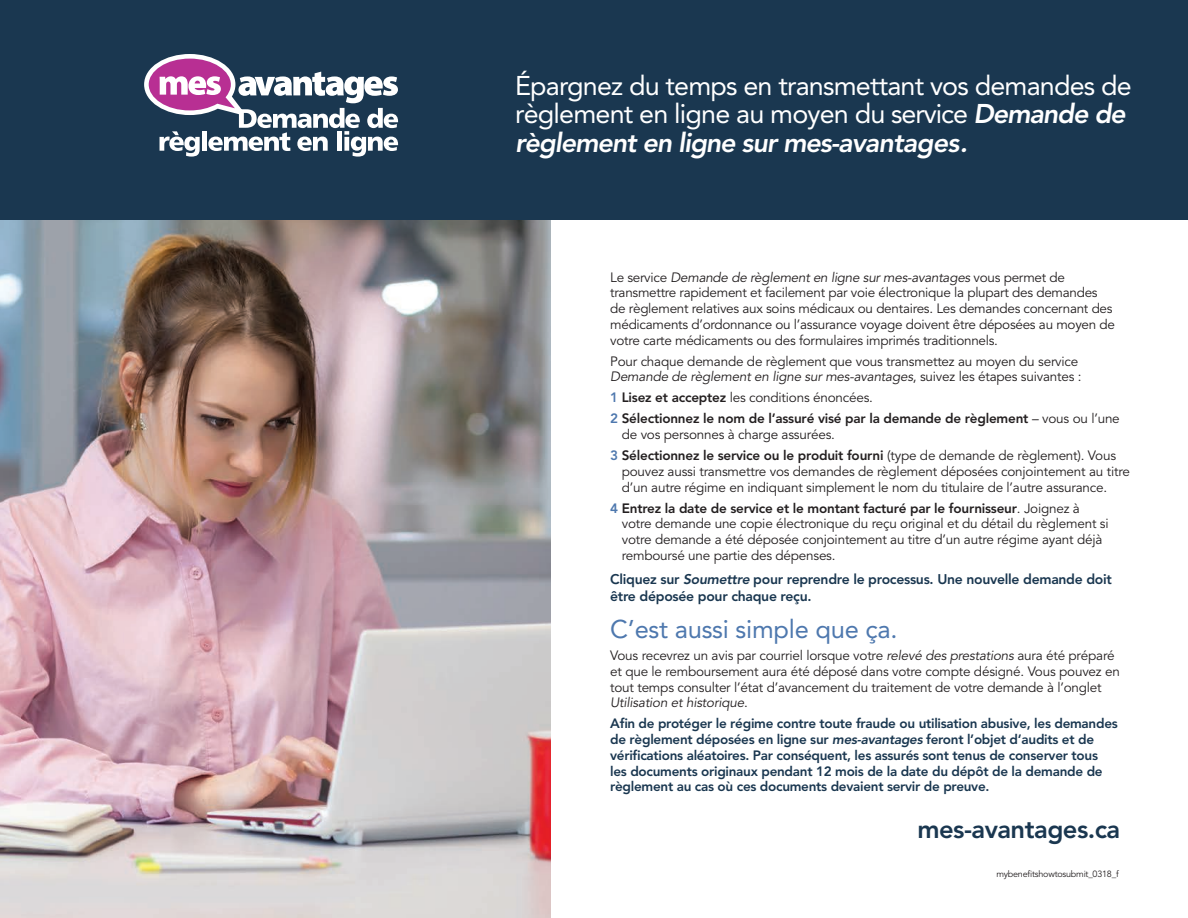
<style>
.page{position:relative;width:1188px;height:918px;background:#fff}
.page>*{position:absolute;margin:0;border:0;box-sizing:border-box;transform-origin:0 0}
.Body_Copy{font:27px/28.5px "Avenir";letter-spacing:-.03em;color:#fff}
.Body_Copy-2{font:25.5px "Avenir";letter-spacing:-.01em;color:#4e78ae}
.t1{font:800 25.5px "Avenir";letter-spacing:-.02em;color:#1a3750}
.Body_Copy-3{font:800 13.95px/17.2px "Avenir";letter-spacing:-.02em;color:#1a3750}
.Body_Copy_F{font:13.5px/15.8px "Avenir";letter-spacing:-.015em;color:#231f20}
.Body_Copy_F-2{font:800 13.5px/15.8px "Avenir";letter-spacing:-.02em;color:#1a3750}
.Body_Copy_F-3{font:800 13.5px/15.8px "Avenir";letter-spacing:-.015em;color:#231f20}
.t2{font:9px "Avenir";letter-spacing:-.025em;color:#231f20}
.s1{font-weight:800;font-style:italic}
.s2{font-style:italic}
.s3{font-weight:800;color:#4e78ae}
.s4{font-weight:800}
.s5{color:#4e78ae}
.s6{font-weight:400}
</style>
<div class="page">
<img style="left:0;top:219px;width:551px;height:699px">
<div style="left:0;top:0;width:1188px;height:219px;background:#1a3750"></div>
<svg style="left:144px;top:54px;width:254px;height:103px"></svg>
<p class="Body_Copy" style="left:515px;top:71px;width:618px">Épargnez du temps en transmettant vos demandes de règlement en ligne au moyen du service <span class="s1">Demande de règlement en ligne sur mes-avantages.</span></p>
<p class="Body_Copy_F" style="left:610px;top:269px;width:506px">Le service <span class="s2">Demande de règlement en ligne sur mes-avantages</span> vous permet de transmettre rapidement et facilement par voie électronique la plupart des demandes de règlement relatives aux soins médicaux ou dentaires. Les demandes concernant des médicaments d’ordonnance ou l’assurance voyage doivent être déposées au moyen de votre carte médicaments ou des formulaires imprimés traditionnels.</p>
<p class="Body_Copy_F" style="left:610px;top:353px;width:473px">Pour chaque demande de règlement que vous transmettez au moyen du service<br><span class="s2">Demande de règlement en ligne sur mes-avantages</span>, suivez les étapes suivantes :</p>
<p class="Body_Copy_F" style="left:610px;top:390px;width:264px"><span class="s3">1</span> <span class="s4">Lisez et acceptez</span> les conditions énoncées.</p>
<p class="Body_Copy_F-3" style="left:622px;top:411px;width:500px;text-indent:-12px"><span class="s5">2</span> Sélectionnez le nom de l’assuré visé par la demande de règlement <span class="s6">– vous ou l’une de vos personnes à charge assurées.</span></p>
<p class="Body_Copy_F" style="left:622px;top:448px;width:510px;text-indent:-12px"><span class="s3">3</span> <span class="s4">Sélectionnez le service ou le produit fourni</span> (type de demande de règlement). Vous pouvez aussi transmettre vos demandes de règlement déposées conjointement au titre d’un autre régime en indiquant simplement le nom du titulaire de l’autre assurance.</p>
<p class="Body_Copy_F" style="left:622px;top:500px;width:488px;text-indent:-12px"><span class="s3">4</span> <span class="s4">Entrez la date de service et le montant facturé par le fournisseur</span>. Joignez à votre demande une copie électronique du reçu original et du détail du règlement si votre demande a été déposée conjointement au titre d’un autre régime ayant déjà remboursé une partie des dépenses.</p>
<p class="Body_Copy-3" style="left:610px;top:570px;width:503px">Cliquez sur <span class="s2">Soumettre</span> pour reprendre le processus. Une nouvelle demande doit être déposée pour chaque reçu.</p>
<p class="Body_Copy-2" style="left:610px;top:614px;width:289px">C’est aussi simple que ça.</p>
<p class="Body_Copy_F" style="left:610px;top:648px;width:511px">Vous recevrez un avis par courriel lorsque votre <span class="s2">relevé des prestations</span> aura été préparé et que le remboursement aura été déposé dans votre compte désigné. Vous pouvez en tout temps consulter l’état d’avancement du traitement de votre demande à l’onglet <span class="s2">Utilisation et historique</span>.</p>
<p class="Body_Copy_F-2" style="left:610px;top:716px;width:509px">Afin de protéger le régime contre toute fraude ou utilisation abusive, les demandes de règlement déposées en ligne sur <span class="s2">mes-avantages</span> feront l’objet d’audits et de vérifications aléatoires. Par conséquent, les assurés sont tenus de conserver tous les documents originaux pendant 12 mois de la date du dépôt de la demande de règlement au cas où ces documents devaient servir de preuve.</p>
<p class="t1" style="left:917px;top:814px;width:204px">mes-avantages.ca</p>
<p class="t2" style="left:996px;top:868px;width:124px">mybenefitshowtosubmit_0318_f</p>
</div>
